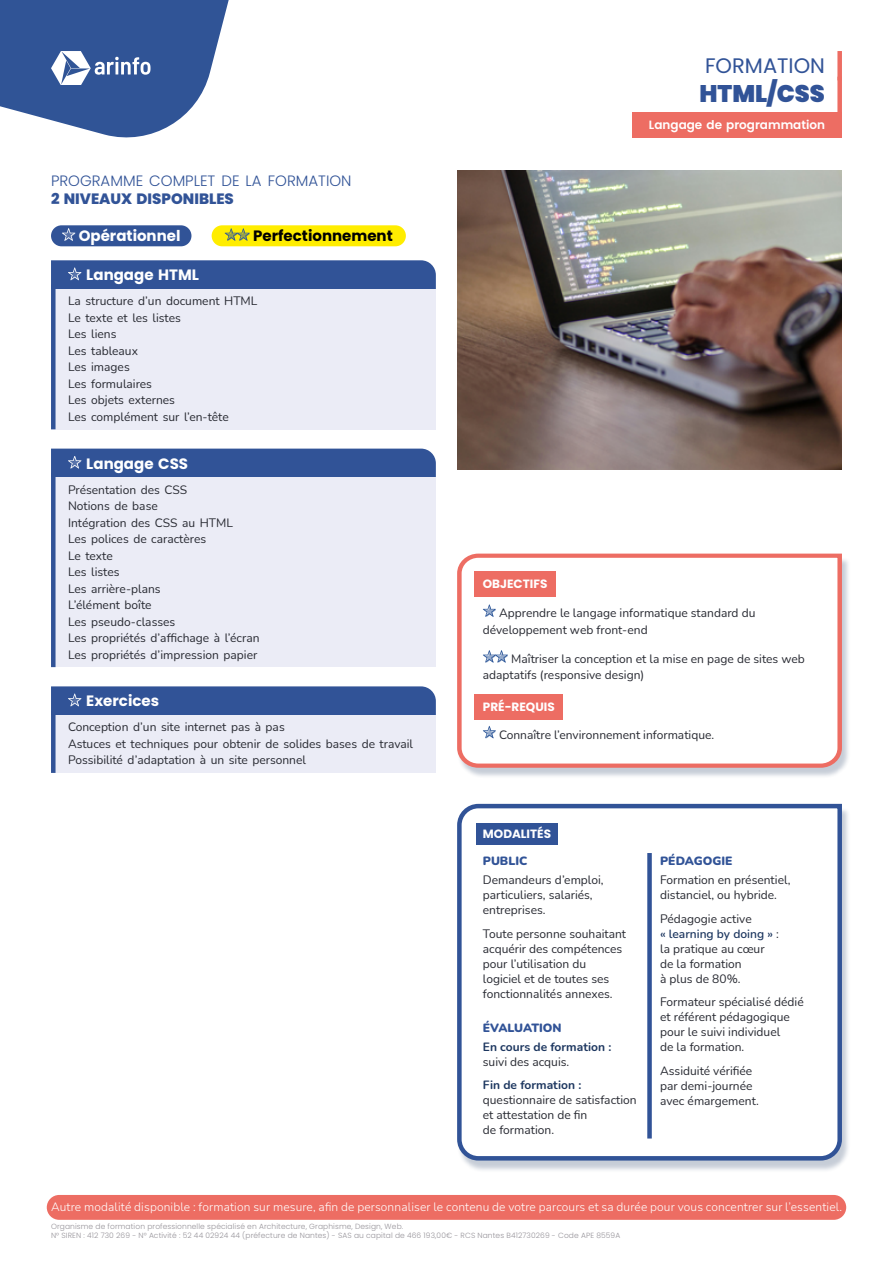
<style>
.page{position:relative;width:893px;height:1263px;background:#fff}
.page>*{position:absolute;margin:0;border:0;box-sizing:border-box;transform-origin:0 0}
.t1{font:900 24px "Poppins";color:#315397}
.t2{font:21px "Poppins";color:#315397}
.t3{font:700 15px "Poppins";color:#fff}
.t4{font:300 15px "Poppins";color:#315397}
.t5{font:800 15px "Poppins";color:#315397}
.t6{font:700 15px "Poppins";color:#000}
.t7{font:12px/16.5px "Nunito";color:#272931}
.t8{font:300 12px "Nunito";letter-spacing:.01em;color:#fff}
.t9{font:700 12px "Nunito";color:#1c365f}
.t10{font:700 12px "Poppins";color:#fff}
.t11{font:900 12px "Nunito";color:#315397}
.t12{font:600 12px "Poppins";color:#fff}
.t13{font:300 7.5px/9px "Poppins";letter-spacing:.015em;color:#969399}
.s1{font-weight:600;color:#1c365f}
</style>
<div class="page">
<hr style="left:892px;top:801px;width:1px;height:462px;background:#bfbfbf">
<div style="left:47px;top:1195px;width:799px;height:25px;background:#ed6d63;border-radius:12px"></div>
<svg style="left:0;top:0;width:229px;height:138px"></svg>
<div style="left:837px;top:51px;width:5px;height:29px;background:#ed6d63"></div>
<div style="left:837px;top:77px;width:5px;height:38px;background:#ed6d63"></div>
<div style="left:632px;top:112px;width:210px;height:25px;background:#ed6d63"></div>
<div style="left:51px;top:225px;width:140px;height:21px;background:#315397;border-radius:10px"></div>
<svg style="left:62px;top:228px;width:14px;height:13px"></svg>
<div style="left:212px;top:225px;width:194px;height:21px;background:#ffed00;border-radius:10px"></div>
<svg style="left:225px;top:228px;width:25px;height:13px"></svg>
<div style="left:51px;top:289px;width:385px;height:140px;background:#ebecf6"></div>
<div style="left:51px;top:285px;width:5px;height:144px;background:#315397"></div>
<div style="left:51px;top:477px;width:385px;height:190px;background:#ebecf6"></div>
<div style="left:51px;top:473px;width:5px;height:194px;background:#315397"></div>
<div style="left:51px;top:715px;width:385px;height:58px;background:#ebecf6"></div>
<div style="left:51px;top:711px;width:5px;height:62px;background:#315397"></div>
<svg style="left:51px;top:260px;width:385px;height:30px;background:#3a5b9c"></svg>
<div style="left:51px;top:449px;width:385px;height:29px;background:#315397"></div>
<svg style="left:51px;top:686px;width:385px;height:30px;background:#3b5b9c"></svg>
<img style="left:457px;top:171px;width:385px;height:298px">
<div style="left:457px;top:557px;width:394px;height:221px;background:#1c365f;opacity:.25"></div>
<svg style="left:457px;top:553px;width:387px;height:217px"></svg>
<div style="left:457px;top:806px;width:394px;height:367px;background:#1c365f;opacity:.25"></div>
<svg style="left:457px;top:803px;width:387px;height:360px"></svg>
<p class="t4" style="left:51px;top:172px;width:302px">PROGRAMME COMPLET DE LA FORMATION</p>
<p class="t5" style="left:51px;top:190px;width:184px">2 NIVEAUX DISPONIBLES</p>
<p class="t3" style="left:79px;top:227px;width:103px">Opérationnel</p>
<p class="t6" style="left:253px;top:227px;width:141px">Perfectionnement</p>
<p class="t3" style="left:86px;top:266px;width:114px">Langage HTML</p>
<p class="t7" style="left:68px;top:292px;width:191px">La structure d’un document HTML<br>Le texte et les listes<br>Les liens<br>Les tableaux<br>Les images<br>Les formulaires<br>Les objets externes<br>Les complément sur l’en-tête</p>
<p class="t3" style="left:86px;top:455px;width:103px">Langage CSS</p>
<p class="t7" style="left:68px;top:481px;width:193px">Présentation des CSS<br>Notions de base<br>Intégration des CSS au HTML<br>Les polices de caractères<br>Le texte<br>Les listes<br>Les arrière-plans<br>L’élément boîte<br>Les pseudo-classes<br>Les propriétés d’affichage à l’écran<br>Les propriétés d’impression papier</p>
<p class="t3" style="left:86px;top:692px;width:74px">Exercices</p>
<p class="t7" style="left:68px;top:718px;width:347px">Conception d’un site internet pas à pas<br>Astuces et techniques pour obtenir de solides bases de travail<br>Possibilité d’adaptation à un site personnel</p>
<h2 class="t2" style="left:705px;top:54px;width:121px">FORMATION</h2>
<h1 class="t1" style="left:699px;top:80px;width:127px">HTML/CSS</h1>
<p class="t12" style="left:649px;top:118px;width:177px">Langage de programmation</p>
<p class="t10" style="left:483px;top:577px;width:66px">OBJECTIFS</p>
<p class="t7" style="left:483px;top:604px;width:274px;text-indent:16px">Apprendre le langage informatique standard du développement web front-end</p>
<p class="t7" style="left:483px;top:650px;width:323px;text-indent:28px">Maîtriser la conception et la mise en page de sites web adaptatifs (responsive design)</p>
<p class="t10" style="left:483px;top:700px;width:73px">PRÉ-REQUIS</p>
<p class="t7" style="left:499px;top:726px;width:217px">Connaître l’environnement informatique.</p>
<p class="t10" style="left:483px;top:827px;width:70px">MODALITÉS</p>
<p class="t11" style="left:483px;top:852px;width:46px">PUBLIC</p>
<p class="t7" style="left:483px;top:872px;width:122px;line-height:15px">Demandeurs d’emploi, particuliers, salariés, entreprises.</p>
<p class="t7" style="left:483px;top:926px;width:145px;line-height:15px">Toute personne souhaitant acquérir des compétences pour l’utilisation du logiciel et de toutes ses fonctionnalités annexes.</p>
<p class="t11" style="left:483px;top:1019px;width:80px">ÉVALUATION</p>
<p class="t9" style="left:483px;top:1038px;width:130px">En cours de formation :</p>
<p class="t7" style="left:483px;top:1053px;width:88px">suivi des acquis.</p>
<p class="t9" style="left:483px;top:1076px;width:100px">Fin de formation :</p>
<p class="t7" style="left:483px;top:1092px;width:155px;line-height:15px">questionnaire de satisfaction et attestation de fin<br>de formation.</p>
<p class="t11" style="left:660px;top:852px;width:74px">PÉDAGOGIE</p>
<p class="t7" style="left:660px;top:872px;width:132px;line-height:15px">Formation en présentiel, distanciel, ou hybride.</p>
<p class="t7" style="left:660px;top:911px;width:120px;line-height:15px">Pédagogie active<br><span class="s1">« learning by doing »</span> : la pratique au cœur de la formation<br>à plus de 80%.</p>
<p class="t7" style="left:660px;top:994px;width:145px;line-height:15px">Formateur spécialisé dédié et référent pédagogique pour le suivi individuel<br>de la formation.</p>
<p class="t7" style="left:660px;top:1063px;width:100px;line-height:15px">Assiduité vérifiée par demi-journée avec émargement.</p>
<p class="t8" style="left:51px;top:1199px;width:793px">Autre modalité disponible : formation sur mesure, afin de personnaliser le contenu de votre parcours et sa durée pour vous concentrer sur l’essentiel.</p>
<p class="t13" style="left:51px;top:1222px;width:571px">Organisme de formation professionnelle spécialisé en Architecture, Graphisme, Design, Web.<br>N° SIREN : 412 730 269 - N° Activité : 52 44 02924 44 (préfecture de Nantes) - SAS au capital de 466 193,00€ - RCS Nantes B412730269 - Code APE 8559A</p>
</div>
